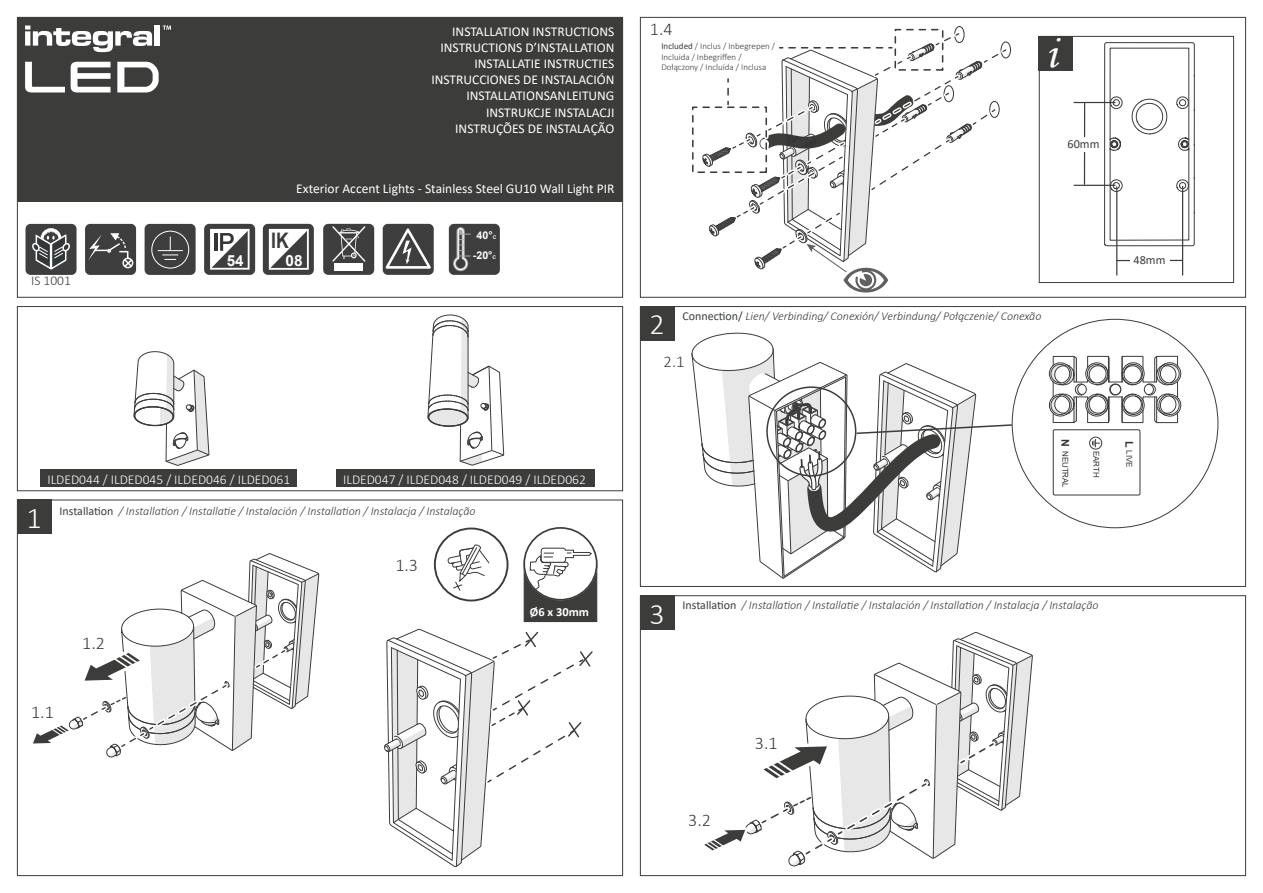
<style>
.page{position:relative;width:1263px;height:893px;background:#fff}
.page>*{position:absolute;margin:0;border:0;box-sizing:border-box;transform-origin:0 0}
.t1{font:46.5px "Monotype Corsiva";color:#fff}
.t2{font:300 30px "Calibri";color:#fff}
.t3{font:700 21.45px "Arial Narrow";color:#3b3c3b}
.t4{font:300 18px "Calibri";color:#3c3c3b}
.t5{font:300 16.5px "Calibri";color:#3c3c3b}
.t6{font:700 15.45px "Arial";color:#fff}
.t7{font:700 15.3px "Arial";color:#fff}
.t8{font:13.5px "Calibri";color:#fff}
.t9{font:300 13.5px "Calibri";color:#fff}
.t10{font:300 13.5px "Calibri";color:#383e42}
.t11{font:700 12.3px "Calibri";color:#fff}
.t12{font:12.15px "Calibri";color:#3c3c3b}
.t13{font:italic 300 12px "Calibri";color:#3c3c3b}
.t14{font:italic 300 12px "Calibri";color:#383e42}
.t15{font:700 10.8px "Arial";color:#373636}
.t16{font:700 10.65px/19.8px "Arial";color:#fff;text-align:center}
.t17{font:300 9px/10.8px "Calibri";color:#3c3c3b}
.t18{font:7.95px "Arial";color:#373636}
.s1{font-size:5.1px}
.s2{font-weight:400;font-style:normal}
.s3{font-weight:400}
</style>
<div class="page">
<div style="left:640px;top:17px;width:606px;height:281px;border:1px solid #3c3c3b"></div>
<div style="left:17px;top:17px;width:606px;height:184px;background:#3c3c3b"></div>
<div style="left:17px;top:306px;width:606px;height:185px;border:1px solid #3c3c3b"></div>
<div style="left:17px;top:500px;width:34px;height:34px;background:#3c3c3b"></div>
<div style="left:640px;top:306px;width:34px;height:34px;background:#3c3c3b"></div>
<div style="left:640px;top:595px;width:34px;height:34px;background:#3c3c3b"></div>
<div style="left:1039px;top:36px;width:34px;height:34px;background:#3c3c3b"></div>
<svg style="left:25px;top:26px;width:127px;height:26px"></svg>
<div style="left:154px;top:26px;width:6px;height:20px;background:#fff"></div>
<svg style="left:163px;top:26px;width:8px;height:4px"></svg>
<svg style="left:117px;top:62px;width:42px;height:30px"></svg>
<svg style="left:25px;top:62px;width:40px;height:30px"></svg>
<svg style="left:71px;top:62px;width:40px;height:30px"></svg>
<div style="left:383px;top:224px;width:51px;height:51px;background:#3e3e3f;border-radius:5px"></div>
<svg style="left:386px;top:228px;width:45px;height:41px"></svg>
<div style="left:26px;top:224px;width:51px;height:51px;background:#3e3e3f;border-radius:5px"></div>
<div style="left:41px;top:228px;width:20px;height:21px;border:3px solid #fff;border-radius:50%"></div>
<svg style="left:32px;top:229px;width:38px;height:41px"></svg>
<div style="left:85px;top:224px;width:51px;height:51px;background:#3e3e3f;border-radius:5px"></div>
<svg style="left:88px;top:233px;width:46px;height:36px"></svg>
<div style="left:323px;top:224px;width:51px;height:51px;background:#3e3e3f;border-radius:5px"></div>
<svg style="left:332px;top:226px;width:33px;height:36px"></svg>
<div style="left:334px;top:264px;width:28px;height:7px;background:#fff"></div>
<div style="left:145px;top:224px;width:51px;height:51px;background:#3e3e3f;border-radius:5px"></div>
<svg style="left:151px;top:231px;width:38px;height:38px"></svg>
<div style="left:449px;top:224px;width:51px;height:51px;background:#3e3e3f;border-radius:5px"></div>
<div style="left:453px;top:256px;width:15px;height:15px;border:2px solid #a7aaac;border-radius:50%"></div>
<div style="left:456px;top:231px;width:9px;height:33px;background:#c6c8c9"></div>
<svg style="left:454px;top:257px;width:13px;height:13px"></svg>
<svg style="left:458px;top:231px;width:6px;height:28px"></svg>
<svg style="left:455px;top:258px;width:11px;height:11px"></svg>
<hr style="left:459px;top:231px;width:3px;height:30px;background:#a7aaac">
<div style="left:456px;top:259px;width:9px;height:9px;background:#3b3c3b;border-radius:50%"></div>
<hr style="left:459px;top:235px;width:3px;height:27px;background:#3b3c3b">
<svg style="left:459px;top:234px;width:11px;height:23px"></svg>
<div style="left:204px;top:224px;width:51px;height:51px;background:#3e3e3f;border-radius:5px"></div>
<svg style="left:210px;top:229px;width:40px;height:40px"></svg>
<div style="left:263px;top:224px;width:51px;height:51px;background:#3e3e3f;border-radius:5px"></div>
<svg style="left:272px;top:232px;width:34px;height:34px"></svg>
<div style="left:269px;top:229px;width:40px;height:41px;border:2px solid #fff"></div>
<div style="left:954px;top:26px;width:11px;height:17px;border:1px solid #3c3c3b;border-radius:50%"></div>
<div style="left:692px;top:106px;width:75px;height:67px;border:2px dashed #3c3c3b"></div>
<svg style="left:697px;top:28px;width:314px;height:265px"></svg>
<svg style="left:134px;top:351px;width:75px;height:115px"></svg>
<svg style="left:428px;top:315px;width:76px;height:150px"></svg>
<svg style="left:33px;top:553px;width:286px;height:205px"></svg>
<svg style="left:1049px;top:356px;width:132px;height:67px"></svg>
<div style="left:1053px;top:429px;width:87px;height:66px;border:1px solid #3b3a3c;border-radius:2px"></div>
<div style="left:1089px;top:437px;width:13px;height:12px;border:1px solid #3c3c3b;border-radius:50%"></div>
<svg style="left:1092px;top:439px;width:8px;height:8px"></svg>
<svg style="left:384px;top:629px;width:209px;height:238px"></svg>
<svg style="left:523px;top:548px;width:75px;height:75px"></svg>
<div style="left:434px;top:528px;width:74px;height:73px;border:2px solid #3b3a3c;border-radius:50%"></div>
<svg style="left:446px;top:544px;width:47px;height:48px"></svg>
<svg style="left:1104px;top:42px;width:91px;height:204px"></svg>
<hr style="left:1117px;top:260px;width:65px;height:1px;background:#3c3c3b">
<div style="left:1130px;top:253px;width:39px;height:15px;background:#fff"></div>
<hr style="left:1084px;top:103px;width:1px;height:81px;background:#3c3c3b">
<div style="left:1064px;top:137px;width:39px;height:15px;background:#fff"></div>
<hr style="left:1182px;top:186px;width:1px;height:89px;background:#3c3c3b">
<hr style="left:1116px;top:186px;width:1px;height:89px;background:#3c3c3b">
<hr style="left:1074px;top:185px;width:41px;height:1px;background:#3c3c3b">
<hr style="left:1074px;top:102px;width:41px;height:1px;background:#3c3c3b">
<div style="left:1039px;top:36px;width:195px;height:247px;border:1px solid #3c3c3b"></div>
<svg style="left:704px;top:632px;width:329px;height:235px"></svg>
<div style="left:41px;top:470px;width:256px;height:17px;background:#3c3c3b"></div>
<div style="left:336px;top:470px;width:259px;height:17px;background:#3c3c3b"></div>
<svg style="left:691px;top:333px;width:322px;height:246px"></svg>
<p class="t8" style="left:452px;top:22px;width:164px">INSTALLATION INSTRUCTIONS</p>
<p class="t8" style="left:440px;top:38px;width:175px">INSTRUCTIONS D’INSTALLATION</p>
<p class="t8" style="left:474px;top:54px;width:141px">INSTALLATIE INSTRUCTIES</p>
<p class="t8" style="left:431px;top:70px;width:185px">INSTRUCCIONES DE INSTALACIÓN</p>
<p class="t8" style="left:466px;top:87px;width:150px">INSTALLATIONSANLEITUNG</p>
<p class="t8" style="left:486px;top:103px;width:130px">INSTRUKCJE INSTALACJI</p>
<p class="t8" style="left:455px;top:119px;width:161px">INSTRUÇÕES DE INSTALAÇÃO</p>
<p class="t8" style="left:296px;top:179px;width:320px">Exterior Accent Lights - Stainless Steel GU10 Wall Light PIR</p>
<p class="t10" style="left:31px;top:272px;width:41px">IS 1001</p>
<h3 class="t3" style="left:271px;top:224px;width:19px">IK</h3>
<p class="t7" style="left:227px;top:249px;width:18px">54</p>
<p class="t6" style="left:286px;top:249px;width:19px">08</p>
<p class="t16" style="left:473px;top:226px;width:25px">40°<span class="s1">C </span>-20°<span class="s1">C</span></p>
<p class="t2" style="left:26px;top:499px;width:17px">1</p>
<p class="t9" style="left:47px;top:471px;width:244px">ILDED044 / ILDED045 / ILDED046 / ILDED061</p>
<p class="t9" style="left:343px;top:471px;width:244px">ILDED047 / ILDED048 / ILDED049 / ILDED062</p>
<p class="t13" style="left:60px;top:504px;width:418px"><span class="s2">Installation</span> / Installation / Installatie / Instalación / Installation / Instalacja / Instalação</p>
<p class="t4" style="left:395px;top:553px;width:24px">1.3</p>
<p class="t4" style="left:82px;top:632px;width:24px">1.2</p>
<p class="t11" style="left:530px;top:603px;width:61px">Ø6 x 30mm</p>
<p class="t4" style="left:31px;top:701px;width:24px">1.1</p>
<p class="t4" style="left:650px;top:18px;width:24px">1.4</p>
<p class="t17" style="left:661px;top:40px;width:115px"><span class="s3">Included</span> / Inclus / Inbegrepen /<br>Incluida / Inbegriffen /</p>
<p class="t17" style="left:661px;top:62px;width:106px">Dołączony / Incluída / Inclusa</p>
<p class="t1" style="left:1046px;top:25px;width:13px">i</p>
<p class="t12" style="left:1067px;top:135px;width:33px">60mm</p>
<p class="t2" style="left:649px;top:306px;width:17px">2</p>
<p class="t14" style="left:682px;top:308px;width:360px"><span class="s2">Connection/</span> Lien/ Verbinding/ Conexión/ Verbindung/ Połączenie/ Conexão</p>
<p class="t5" style="left:664px;top:352px;width:22px">2.1</p>
<p class="t12" style="left:1133px;top:251px;width:33px">48mm</p>
<p class="t15" style="left:1073px;top:439px;width:9px;rotate:90deg">N</p>
<p class="t15" style="left:1137px;top:440px;width:8px;rotate:90deg">L</p>
<p class="t18" style="left:1102px;top:451px;width:28px;rotate:90deg">EARTH</p>
<p class="t18" style="left:1071px;top:451px;width:39px;rotate:90deg">NEUTRAL</p>
<p class="t18" style="left:1135px;top:450px;width:19px;rotate:90deg">LIVE</p>
<p class="t2" style="left:649px;top:595px;width:17px">3</p>
<p class="t13" style="left:682px;top:597px;width:418px"><span class="s2">Installation</span> / Installation / Installatie / Instalación / Installation / Instalacja / Instalação</p>
<p class="t4" style="left:688px;top:808px;width:24px">3.2</p>
<p class="t4" style="left:755px;top:732px;width:24px">3.1</p>
</div>
